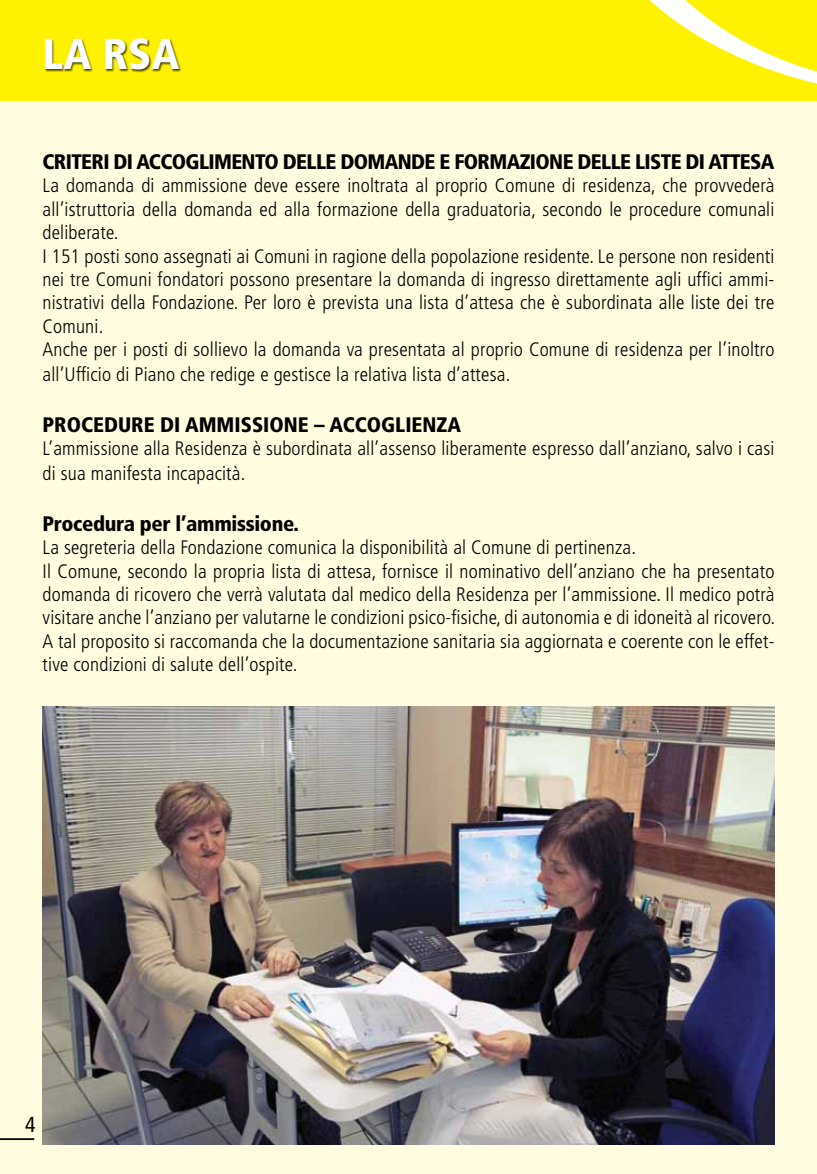
<style>
.page{position:relative;width:817px;height:1174px;background:#fff}
.page>*{position:absolute;margin:0;border:0;box-sizing:border-box;transform-origin:0 0}
.t1{font:900 condensed 43.2px "Frutiger LT Std";color:#fff}
.t2{font:condensed 21.6px "Frutiger LT Std";color:#000}
.t3{font:900 condensed 21px "Frutiger LT Std";letter-spacing:-.03em;color:#000}
.t4{font:900 condensed 21px "Frutiger LT Std";color:#000}
.t5{font:300 condensed 19.5px/23.4px "Frutiger LT Std";letter-spacing:.01em;color:#000}
</style>
<div class="page">
<div style="left:0;top:99px;width:816px;height:1075px;background:#fffcdf"></div>
<div style="left:0;top:0;width:816px;height:100px;background:#fff200"></div>
<svg style="left:619px;top:0;width:197px;height:101px"></svg>
<div style="left:45px;top:38px;width:137px;height:35px;background:#000;opacity:.75"></div>
<hr style="left:0;top:1138px;width:34px;height:2px;background:#000">
<img style="left:43px;top:706px;width:731px;height:438px">
<h1 class="t1" style="left:43px;top:28px;width:138px">LA RSA</h1>
<p class="t3" style="left:43px;top:149px;width:733px">CRITERI DI ACCOGLIMENTO DELLE DOMANDE E FORMAZIONE DELLE LISTE DI ATTESA</p>
<p class="t5" style="left:43px;top:174px;width:733px">La domanda di ammissione deve essere inoltrata al proprio Comune di residenza, che provvederà all’istruttoria della domanda ed alla formazione della graduatoria, secondo le procedure comunali deliberate.<br>I 151 posti sono assegnati ai Comuni in ragione della popolazione residente. Le persone non residenti nei tre Comuni fondatori possono presentare la domanda di ingresso direttamente agli uffici ammi&shy;nistrativi della Fondazione. Per loro è prevista una lista d’attesa che è subordinata alle liste dei tre Comuni.<br>Anche per i posti di sollievo la domanda va presentata al proprio Comune di residenza per l’inoltro</p>
<p class="t5" style="left:43px;top:363px;width:469px">all’Ufficio di Piano che redige e gestisce la relativa lista d’attesa.</p>
<p class="t4" style="left:43px;top:412px;width:420px">PROCEDURE DI AMMISSIONE – ACCOGLIENZA</p>
<p class="t5" style="left:43px;top:436px;width:733px;line-height:25.2px">L’ammissione alla Residenza è subordinata all’assenso liberamente espresso dall’anziano, salvo i casi di sua manifesta incapacità.</p>
<p class="t3" style="left:43px;top:511px;width:258px">Procedura per l’ammissione.</p>
<p class="t5" style="left:43px;top:536px;width:734px">La segreteria della Fondazione comunica la disponibilità al Comune di pertinenza.<br>Il Comune, secondo la propria lista di attesa, fornisce il nominativo dell’anziano che ha presentato domanda di ricovero che verrà valutata dal medico della Residenza per l’ammissione. Il medico potrà visitare anche l’anziano per valutarne le condizioni psico-fisiche, di autonomia e di idoneità al ricovero.<br>A tal proposito si raccomanda che la documentazione sanitaria sia aggiornata e coerente con le effet&shy;tive condizioni di salute dell’ospite.</p>
<p class="t2" style="left:25px;top:1112px;width:12px">4</p>
</div>
